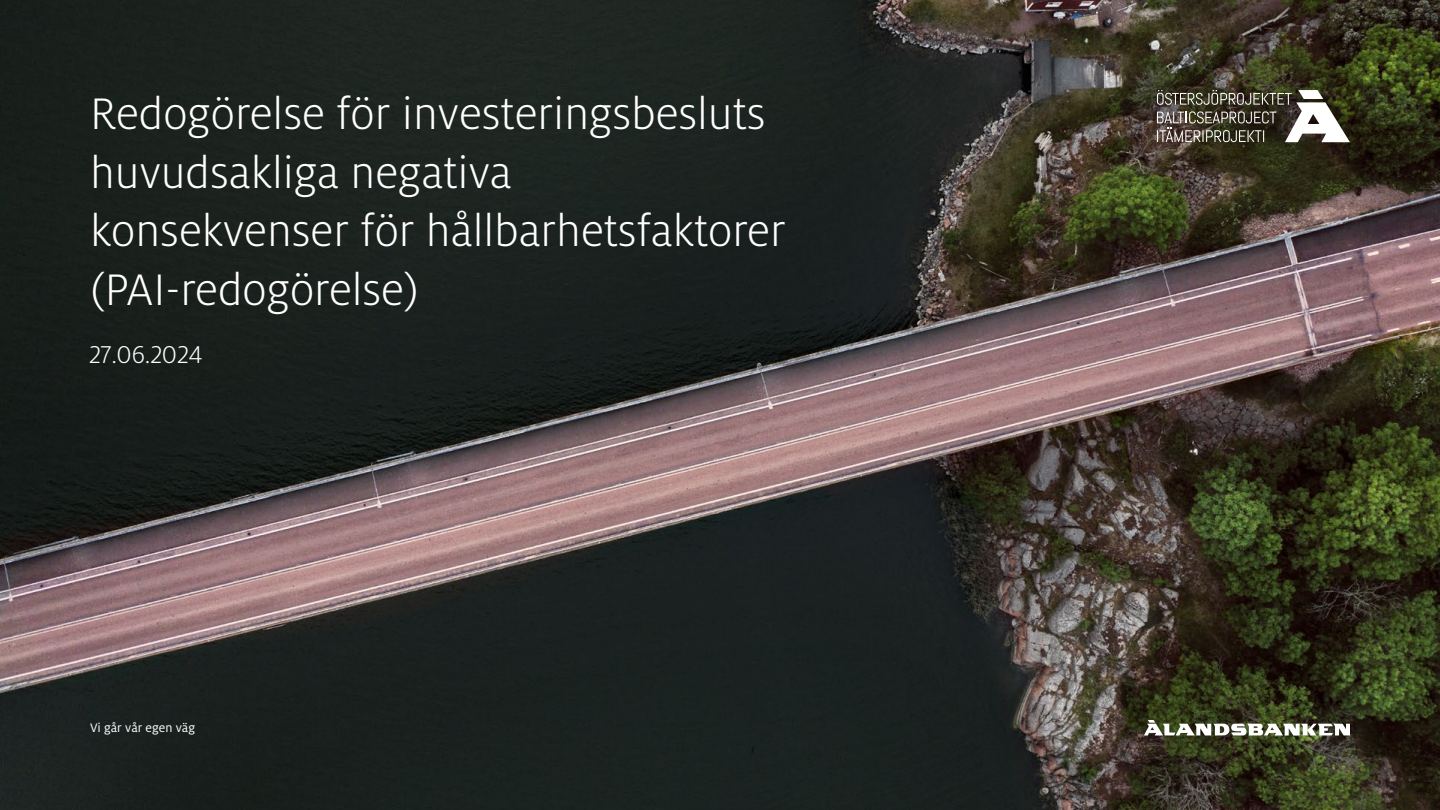
<style>
.page{position:relative;width:1440px;height:810px;background:#fff}
.page>*{position:absolute;margin:0;border:0;box-sizing:border-box;transform-origin:0 0}
.t1{font:300 48.9px/58.7px "Milo OT";color:#fff}
.t2{font:300 27px "Milo OT";letter-spacing:-.015em;color:#fff}
.t3{font:13.73px "Milo OT";color:#fff}
</style>
<div class="page">
<img style="left:0;top:0;width:1440px;height:810px">
<svg style="left:1157px;top:90px;width:193px;height:52px"></svg>
<svg style="left:1144px;top:720px;width:206px;height:15px"></svg>
<p class="t1" style="left:90px;top:85px;width:697px">Redogörelse för investeringsbesluts huvudsakliga negativa<br>konsekvenser för hållbarhetsfaktorer (PAI-redogörelse)</p>
<p class="t2" style="left:89px;top:340px;width:116px">27.06.2024</p>
<p class="t3" style="left:90px;top:720px;width:107px">Vi går vår egen väg</p>
</div>
